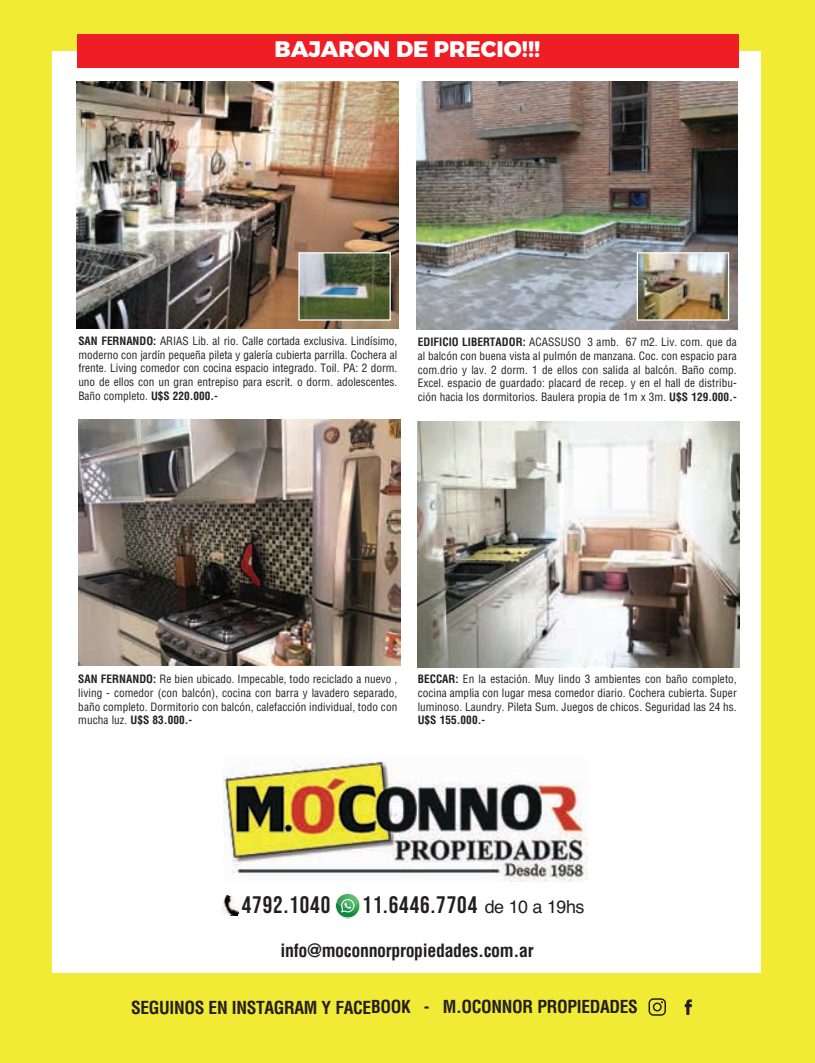
<style>
.page{position:relative;width:815px;height:1063px;background:#f1eb36}
.page>*{position:absolute;margin:0;border:0;box-sizing:border-box;transform-origin:0 0}
.t1{font:23.88px "Bebas Neue";letter-spacing:.04em;color:#231f20}
.t2{font:800 22.5px "Montserrat";color:#fff}
.t3{font:700 condensed 17.88px "Helvetica";letter-spacing:-.02em;color:#231f20}
.t4{font:700 condensed 17.5px "Helvetica";letter-spacing:-.02em;color:#231f20}
.t5{font:condensed 11.25px/13.8px "Helvetica";letter-spacing:.005em;color:#231f20;text-align:justify}
.t6{font:700 condensed 11.25px "Helvetica";letter-spacing:.005em;color:#231f20}
.s1{font-weight:700}
.s2{font-family:"Helvetica";font-size:17.88px}
</style>
<div class="page">
<div style="left:52px;top:51px;width:708px;height:922px;background:#fff"></div>
<img style="left:223px;top:761px;width:364px;height:121px">
<img style="left:221px;top:895px;width:18px;height:21px">
<div style="left:335px;top:893px;width:25px;height:26px;background:#eceded;border-radius:50%"></div>
<svg style="left:336px;top:894px;width:24px;height:25px"></svg>
<svg style="left:649px;top:998px;width:17px;height:18px"></svg>
<svg style="left:685px;top:999px;width:7px;height:16px"></svg>
<div style="left:77px;top:34px;width:661px;height:34px;background:#ee1e24"></div>
<img style="left:77px;top:81px;width:322px;height:248px">
<img style="left:416px;top:82px;width:322px;height:247px">
<img style="left:78px;top:419px;width:322px;height:247px">
<img style="left:417px;top:421px;width:322px;height:246px">
<img style="left:639px;top:254px;width:88px;height:65px">
<div style="left:637px;top:252px;width:92px;height:69px;border:1px solid #fff"></div>
<img style="left:300px;top:254px;width:89px;height:65px">
<div style="left:298px;top:252px;width:93px;height:69px;border:1px solid #fff"></div>
<h2 class="t2" style="left:275px;top:40px;width:267px">BAJARON DE PRECIO!!!</h2>
<p class="t5" style="left:78px;top:334px;width:321px"><span class="s1">SAN FERNANDO:</span> ARIAS Lib. al rio. Calle cortada exclusiva. Lindísimo, moderno con jardín pequeña pileta y galería cubierta parrilla. Cochera al frente. Living comedor con cocina espacio integrado. Toil. PA: 2 dorm. uno de ellos con un gran entrepiso para escrit. o dorm. adolescentes.<br>Baño completo. <span class="s1">U$S 220.000.-</span></p>
<p class="t5" style="left:418px;top:335px;width:321px"><span class="s1">EDIFICIO LIBERTADOR:</span> ACASSUSO 3 amb. 67 m2. Liv. com. que da al balcón con buena vista al pulmón de manzana. Coc. con espacio para com.drio y lav. 2 dorm. 1 de ellos con salida al balcón. Baño comp.<br>Excel. espacio de guardado: placard de recep. y en el hall de distribu&shy;ción hacia los dormitorios. Baulera propia de 1m x 3m. <span class="s1">U$S 129.000.-</span></p>
<p class="t5" style="left:78px;top:672px;width:321px"><span class="s1">SAN FERNANDO:</span> Re bien ubicado. Impecable, todo reciclado a nuevo , living - comedor (con balcón), cocina con barra y lavadero separado, baño completo. Dormitorio con balcón, calefacción individual, todo con mucha luz. <span class="s1">U$S 83.000.-</span></p>
<p class="t5" style="left:418px;top:672px;width:321px"><span class="s1">BECCAR:</span> En la estación. Muy lindo 3 ambientes con baño completo, cocina amplia con lugar mesa comedor diario. Cochera cubierta. Super luminoso. Laundry. Pileta Sum. Juegos de chicos. Seguridad las 24 hs.</p>
<p class="t6" style="left:418px;top:713px;width:69px">U$S 155.000.-</p>
<h1 class="t1" style="left:242px;top:892px;width:90px">4792.1040</h1>
<h1 class="t1" style="left:362px;top:892px;width:224px">11.6446.7704 <span class="s2">de 10 a 19hs</span></h1>
<h3 class="t3" style="left:281px;top:940px;width:255px">info@moconnorpropiedades.com.ar</h3>
<h3 class="t4" style="left:131px;top:996px;width:508px">SEGUINOS EN INSTAGRAM Y FACEBOOK - M.OCONNOR PROPIEDADES</h3>
</div>
